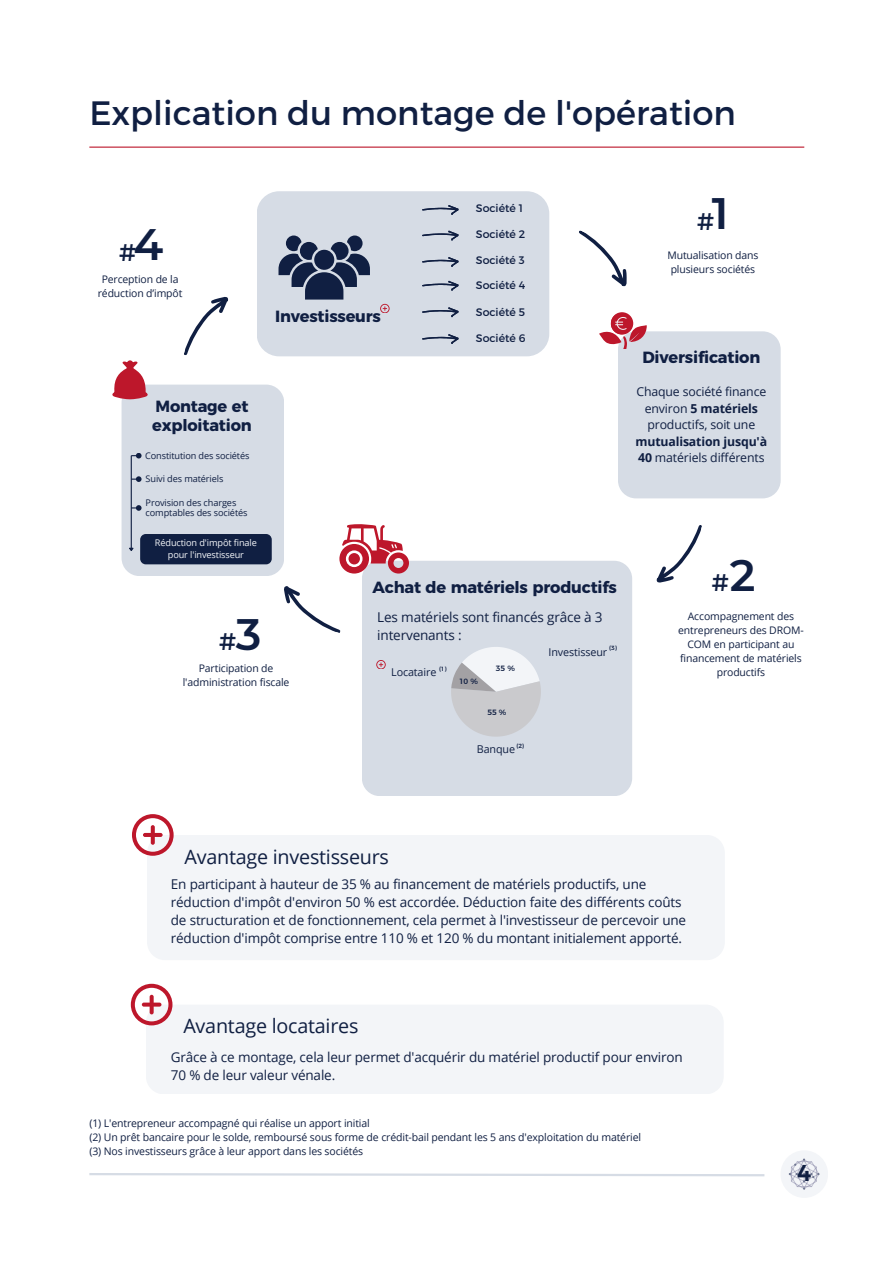
<style>
.page{position:relative;width:894px;height:1264px;background:#fff}
.page>*{position:absolute;margin:0;border:0;box-sizing:border-box;transform-origin:0 0}
.t1{font:600 43.95px "Montserrat";color:#101f42}
.t2{font:33.75px "Montserrat";color:#101f42}
.t3{font:600 24px "Montserrat";color:#101f42}
.t4{font:600 22.95px "Montserrat";color:#101f42}
.t5{font:19.8px "Open Sans";letter-spacing:-.01em;color:#101f42}
.t6{font:700 16.2px/19.2px "Montserrat";letter-spacing:-.01em;color:#101f42}
.t7{font:13.5px/18px "Open Sans";letter-spacing:-.01em;color:#101f42}
.t8{font:12.3px/16.4px "Open Sans";letter-spacing:-.01em;color:#101f42;text-align:center}
.t9{font:10.95px "Montserrat";color:#101f42}
.t10{font:10.8px "Open Sans";letter-spacing:-.01em;color:#101f42}
.t11{font:10.5px/14px "Open Sans";letter-spacing:-.01em;color:#101f42;text-align:center}
.t12{font:9.15px/10.6px "Open Sans";letter-spacing:-.01em;color:#101f42}
.t13{font:9.15px/12.3px "Open Sans";letter-spacing:-.01em;color:#f3f5f8;text-align:center}
.t14{font:500 7.65px "Montserrat";color:#101f42}
.t15{font:500 6px "Montserrat";color:#101f42}
.s1{font-weight:700}
</style>
<div class="page">
<hr style="left:89px;top:146px;width:715px;height:2px;background:#bd172b">
<svg style="left:89px;top:1173px;width:676px;height:4px"></svg>
<div style="left:780px;top:1150px;width:47px;height:47px;background:#f3f5f8;border-radius:50%"></div>
<svg style="left:788px;top:1158px;width:31px;height:31px"></svg>
<div style="left:256px;top:191px;width:293px;height:165px;background:#d6dce5;border-radius:22px"></div>
<svg style="left:278px;top:235px;width:91px;height:64px"></svg>
<svg style="left:284px;top:586px;width:57px;height:47px"></svg>
<div style="left:362px;top:560px;width:270px;height:236px;background:#d6dce5;border-radius:18px"></div>
<svg style="left:339px;top:524px;width:70px;height:49px"></svg>
<div style="left:146px;top:1004px;width:577px;height:90px;background:#f3f5f8"></div>
<svg style="left:131px;top:983px;width:41px;height:42px"></svg>
<div style="left:147px;top:835px;width:577px;height:125px;background:#f3f5f8"></div>
<svg style="left:132px;top:814px;width:41px;height:41px"></svg>
<svg style="left:451px;top:647px;width:90px;height:90px"></svg>
<div style="left:617px;top:331px;width:163px;height:167px;background:#d6dce5;border-radius:18px"></div>
<svg style="left:599px;top:313px;width:49px;height:35px"></svg>
<div style="left:121px;top:384px;width:163px;height:192px;background:#d6dce5;border-radius:18px"></div>
<svg style="left:184px;top:296px;width:45px;height:60px"></svg>
<svg style="left:112px;top:360px;width:36px;height:39px"></svg>
<div style="left:118px;top:378px;width:24px;height:13px;background:#bd172b"></div>
<hr style="left:131px;top:455px;width:1px;height:93px;background:#101f42">
<svg style="left:129px;top:546px;width:5px;height:5px"></svg>
<svg style="left:131px;top:453px;width:10px;height:5px"></svg>
<svg style="left:131px;top:476px;width:10px;height:6px"></svg>
<svg style="left:131px;top:505px;width:10px;height:6px"></svg>
<div style="left:140px;top:534px;width:131px;height:30px;background:#101f42;border-radius:6px"></div>
<svg style="left:376px;top:660px;width:9px;height:9px"></svg>
<svg style="left:380px;top:304px;width:9px;height:9px"></svg>
<svg style="left:422px;top:205px;width:36px;height:10px"></svg>
<svg style="left:579px;top:230px;width:48px;height:57px"></svg>
<svg style="left:656px;top:525px;width:46px;height:58px"></svg>
<svg style="left:422px;top:231px;width:36px;height:9px"></svg>
<svg style="left:422px;top:257px;width:36px;height:10px"></svg>
<svg style="left:422px;top:281px;width:36px;height:10px"></svg>
<svg style="left:422px;top:307px;width:36px;height:10px"></svg>
<svg style="left:422px;top:334px;width:36px;height:10px"></svg>
<p class="t2" style="left:89px;top:91px;width:648px">Explication du montage de l'opération</p>
<h6 class="t1" style="left:133px;top:218px;width:31px">4</h6>
<h6 class="t11" style="left:98px;top:272px;width:86px">Perception de la réduction d’impôt</h6>
<p class="t3" style="left:119px;top:238px;width:19px">#</p>
<h1 class="t6" style="left:275px;top:307px;width:107px">Investisseurs</h1>
<p class="t9" style="left:475px;top:201px;width:49px">Société 1</p>
<h3 class="t9" style="left:475px;top:226px;width:51px">Société 2</h3>
<p class="t9" style="left:475px;top:253px;width:50px">Société 3</p>
<p class="t9" style="left:475px;top:278px;width:51px">Société 4</p>
<p class="t9" style="left:475px;top:304px;width:51px">Société 5</p>
<p class="t9" style="left:475px;top:331px;width:51px">Société 6</p>
<h6 class="t6" style="left:152px;top:396px;width:101px">Montage et exploitation</h6>
<p class="t12" style="left:145px;top:450px;width:106px">Constitution des sociétés</p>
<p class="t12" style="left:146px;top:473px;width:79px">Suivi des matériels</p>
<h6 class="t12" style="left:146px;top:497px;width:103px">Provision des charges comptables des sociétés</h6>
<p class="t13" style="left:155px;top:536px;width:103px">Réduction d'impôt finale pour l'investisseur</p>
<h5 class="t6" style="left:372px;top:577px;width:246px">Achat de matériels productifs</h5>
<h4 class="t1" style="left:236px;top:607px;width:27px">3</h4>
<p class="t3" style="left:219px;top:627px;width:19px">#</p>
<h3 class="t11" style="left:183px;top:661px;width:108px">Participation de l'administration fiscale</h3>
<h5 class="t7" style="left:377px;top:607px;width:227px;line-height:18.5px">Les matériels sont financés grâce à 3 intervenants :</h5>
<p class="t14" style="left:459px;top:676px;width:21px">10 %</p>
<h4 class="t15" style="left:609px;top:643px;width:9px">(3)</h4>
<h3 class="t10" style="left:548px;top:645px;width:60px">Investisseur</h3>
<p class="t14" style="left:496px;top:663px;width:21px">35 %</p>
<p class="t15" style="left:439px;top:665px;width:9px">(1)</p>
<p class="t10" style="left:391px;top:664px;width:47px">Locataire</p>
<h5 class="t14" style="left:487px;top:707px;width:21px">55 %</h5>
<h3 class="t15" style="left:516px;top:742px;width:9px">(2)</h3>
<p class="t10" style="left:477px;top:741px;width:40px">Banque</p>
<p class="t1" style="left:711px;top:187px;width:18px">1</p>
<h5 class="t11" style="left:667px;top:248px;width:93px">Mutualisation dans plusieurs sociétés</h5>
<p class="t3" style="left:696px;top:207px;width:19px">#</p>
<p class="t6" style="left:642px;top:347px;width:119px">Diversification</p>
<p class="t8" style="left:635px;top:383px;width:133px">Chaque société finance environ <span class="s1">5 matériels </span>productifs, soit une <span class="s1">mutualisation jusqu'à<br>40</span> matériels différents</p>
<h5 class="t1" style="left:729px;top:548px;width:27px">2</h5>
<h5 class="t11" style="left:678px;top:609px;width:127px">Accompagnement des entrepreneurs des DROM-<br>COM en participant au financement de matériels productifs</h5>
<h5 class="t3" style="left:711px;top:568px;width:19px">#</h5>
<p class="t5" style="left:184px;top:842px;width:206px">Avantage investisseurs</p>
<p class="t7" style="left:171px;top:874px;width:516px">En participant à hauteur de 35 % au financement de matériels productifs, une réduction d'impôt d'environ 50 % est accordée. Déduction faite des différents coûts de structuration et de fonctionnement, cela permet à l'investisseur de percevoir une réduction d'impôt comprise entre 110 % et 120 % du montant initialement apporté.</p>
<p class="t5" style="left:183px;top:1012px;width:176px">Avantage locataires</p>
<h5 class="t7" style="left:171px;top:1047px;width:513px">Grâce à ce montage, cela leur permet d'acquérir du matériel productif pour environ<br>70 % de leur valeur vénale.</h5>
<p class="t11" style="left:89px;top:1116px;width:553px;text-align:left">(1) L'entrepreneur accompagné qui réalise un apport initial<br>(2) Un prêt bancaire pour le solde, remboursé sous forme de crédit-bail pendant les 5 ans d'exploitation du matériel (3) Nos investisseurs grâce à leur apport dans les sociétés</p>
<p class="t4" style="left:797px;top:1158px;width:16px">4</p>
</div>
